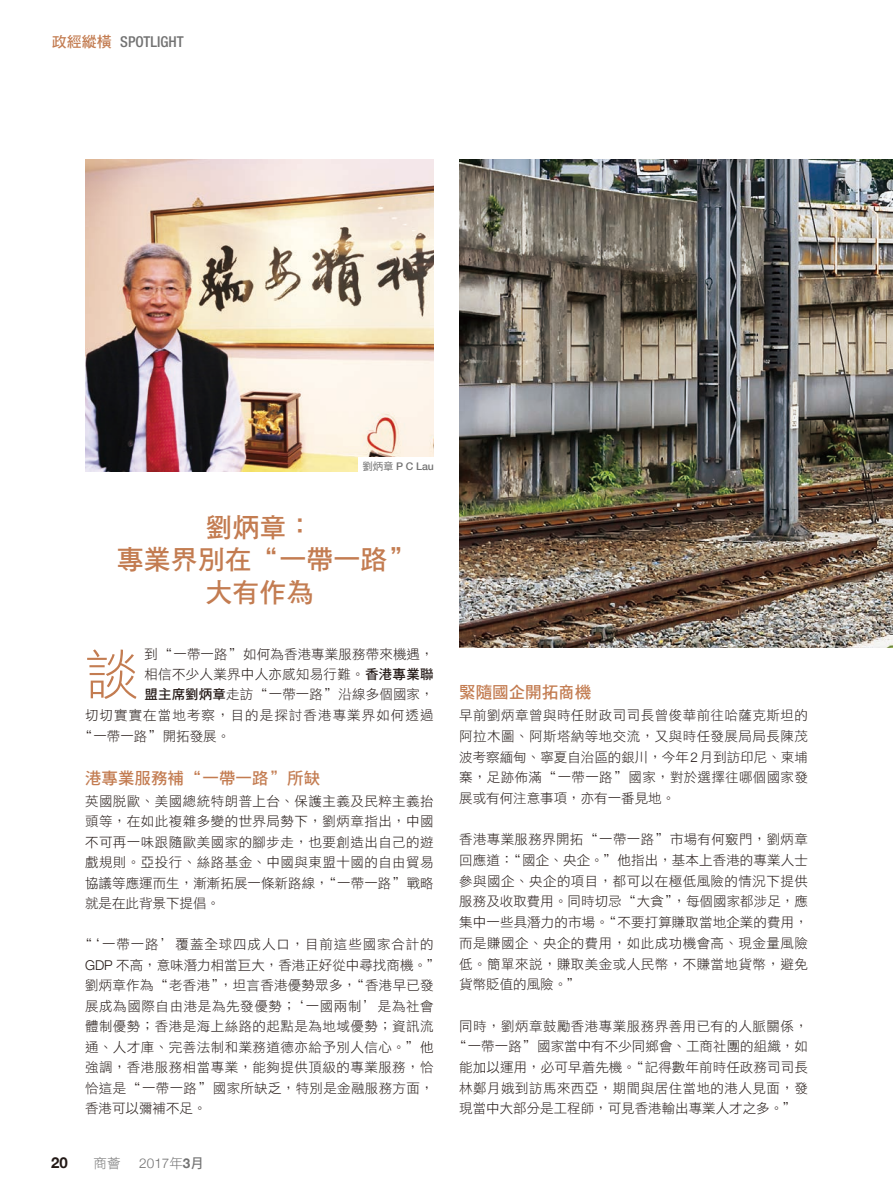
<style>
.page{position:relative;width:893px;height:1191px;background:#fff}
.page>*{position:absolute;margin:0;border:0;box-sizing:border-box;transform-origin:0 0}
.t1{font:54px "DF Hei Std W3";color:#c37c51}
.t2{font:27px/32.4px "DF Hei Std W7";color:#c37c51;text-align:center}
.t3{font:16.5px "DF Hei Std W7";color:#c37c51}
.t4{font:500 condensed 15px "Helvetica Neue LT Std";color:#727272}
.t5{font:700 15px "Helvetica Neue";color:#231916}
.t6{font:13.5px/20.7px "DF Hei Std W3";letter-spacing:.025em;color:#231916;text-align:justify}
.t7{font:13.5px "DF Hei Std W3";letter-spacing:.08em;color:#231916}
.t8{font:13.5px "DF Hei Std W3";color:#231916}
.t9{font:300 13.5px "Helvetica Neue";color:#727272}
.t10{font:13.5px "DF Hei Std W3";color:#727272}
.t11{font:500 10.5px "Helvetica Neue";color:#727272}
.s1{font-family:"DF Hei Std W7";font-weight:400;font-stretch:normal;color:#c37c51}
.s2{font-family:"DF Hei Std W5";font-weight:400}
.s3{font-family:"DF Hei Std W7"}
.s4{font-family:"Helvetica Neue";font-weight:300}
.s5{font-family:"DF Hei Std W3";font-weight:400}
.s6{font-weight:700}
.s7{font-family:"DF Hei Std W7";font-weight:400}
</style>
<div class="page">
<img style="left:85px;top:160px;width:349px;height:312px">
<div style="left:358px;top:457px;width:79px;height:24px;background:#fff"></div>
<img style="left:459px;top:160px;width:434px;height:487px">
<p class="t4" style="left:52px;top:33px;width:133px"><span class="s1">政經縱橫</span> Spotlight</p>
<p class="t11" style="left:362px;top:458px;width:73px"><span class="s2">劉炳章</span> P C Lau</p>
<h2 class="t2" style="left:117px;top:510px;width:302px">劉炳章：<br>專業界別在“一帶一路＂大有作為</h2>
<h1 class="t1" style="left:85px;top:645px;width:55px">談</h1>
<p class="t6" style="left:144px;top:643px;width:291px">到“一帶一路＂如何為香港專業服務帶來機遇，</p>
<p class="t6" style="left:144px;top:663px;width:291px">相信不少人業界中人亦感知易行難。<span class="s3">香港專業聯</span></p>
<p class="t6" style="left:144px;top:684px;width:291px"><span class="s3">盟主席劉炳章</span>走訪“一帶一路＂沿線多個國家，</p>
<p class="t7" style="left:85px;top:708px;width:350px">切切實實在當地考察，目的是探討香港專業界如何透過</p>
<p class="t8" style="left:78px;top:729px;width:153px">“一帶一路＂開拓發展。</p>
<p class="t3" style="left:85px;top:768px;width:237px">港專業服務補“一帶一路＂所缺</p>
<p class="t6" style="left:85px;top:790px;width:350px">英國脫歐、美國總統特朗普上台、保護主義及民粹主義抬頭等，在如此複雜多變的世界局勢下，劉炳章指出，中國不可再一味跟隨歐美國家的腳步走，也要創造出自己的遊戲規則。亞投行、絲路基金、中國與東盟十國的自由貿易協議等應運而生，漸漸拓展一條新路線，“一帶一路＂戰略就是在此背景下提倡。</p>
<p class="t6" style="left:85px;top:934px;width:357px;text-align:left;text-indent:-7px">“｀一帶一路 ´覆蓋全球四成人口，目前這些國家合計的<br><span class="s4">GDP</span> 不高，意味潛力相當巨大，香港正好從中尋找商機。＂劉炳章作為“老香港＂，坦言香港優勢眾多，“香港早已發展成為國際自由港是為先發優勢；｀一國兩制 ´是為社會體制優勢；香港是海上絲路的起點是為地域優勢；資訊流通、人才庫、完善法制和業務道德亦給予別人信心。＂他強調，香港服務相當專業，能夠提供頂級的專業服務，恰恰這是“一帶一路＂國家所缺乏，特別是金融服務方面，香港可以彌補不足。</p>
<p class="t5" style="left:51px;top:1150px;width:18px">20</p>
<p class="t10" style="left:94px;top:1155px;width:29px">商薈</p>
<p class="t9" style="left:139px;top:1152px;width:66px">2017<span class="s5">年</span><span class="s6">3</span><span class="s7">月</span></p>
<p class="t3" style="left:459px;top:683px;width:133px">緊隨國企開拓商機</p>
<p class="t6" style="left:459px;top:704px;width:350px">早前劉炳章曾與時任財政司司長曾俊華前往哈薩克斯坦的阿拉木圖、阿斯塔納等地交流，又與時任發展局局長陳茂波考察緬甸、寧夏自治區的銀川，今年<span class="s4">2</span>月到訪印尼、柬埔寨，足跡佈滿“一帶一路＂國家，對於選擇往哪個國家發展或有何注意事項，亦有一番見地。</p>
<p class="t6" style="left:459px;top:829px;width:350px">香港專業服務界開拓“一帶一路＂市場有何竅門，劉炳章回應道：“國企、央企。＂他指出，基本上香港的專業人士參與國企、央企的項目，都可以在極低風險的情況下提供服務及收取費用。同時切忌“大貪＂，每個國家都涉足，應集中一些具潛力的市場。“不要打算賺取當地企業的費用，而是賺國企、央企的費用，如此成功機會高、現金量風險低。簡單來說，賺取美金或人民幣，不賺當地貨幣，避免貨幣貶值的風險。＂</p>
<p class="t6" style="left:452px;top:1015px;width:357px;text-align:center">同時，劉炳章鼓勵香港專業服務界善用已有的人脈關係，“一帶一路＂國家當中有不少同鄉會、工商社團的組織，如能加以運用，必可早着先機。“記得數年前時任政務司司長林鄭月娥到訪馬來西亞，期間與居住當地的港人見面，發現當中大部分是工程師，可見香港輸出專業人才之多。＂</p>
</div>
